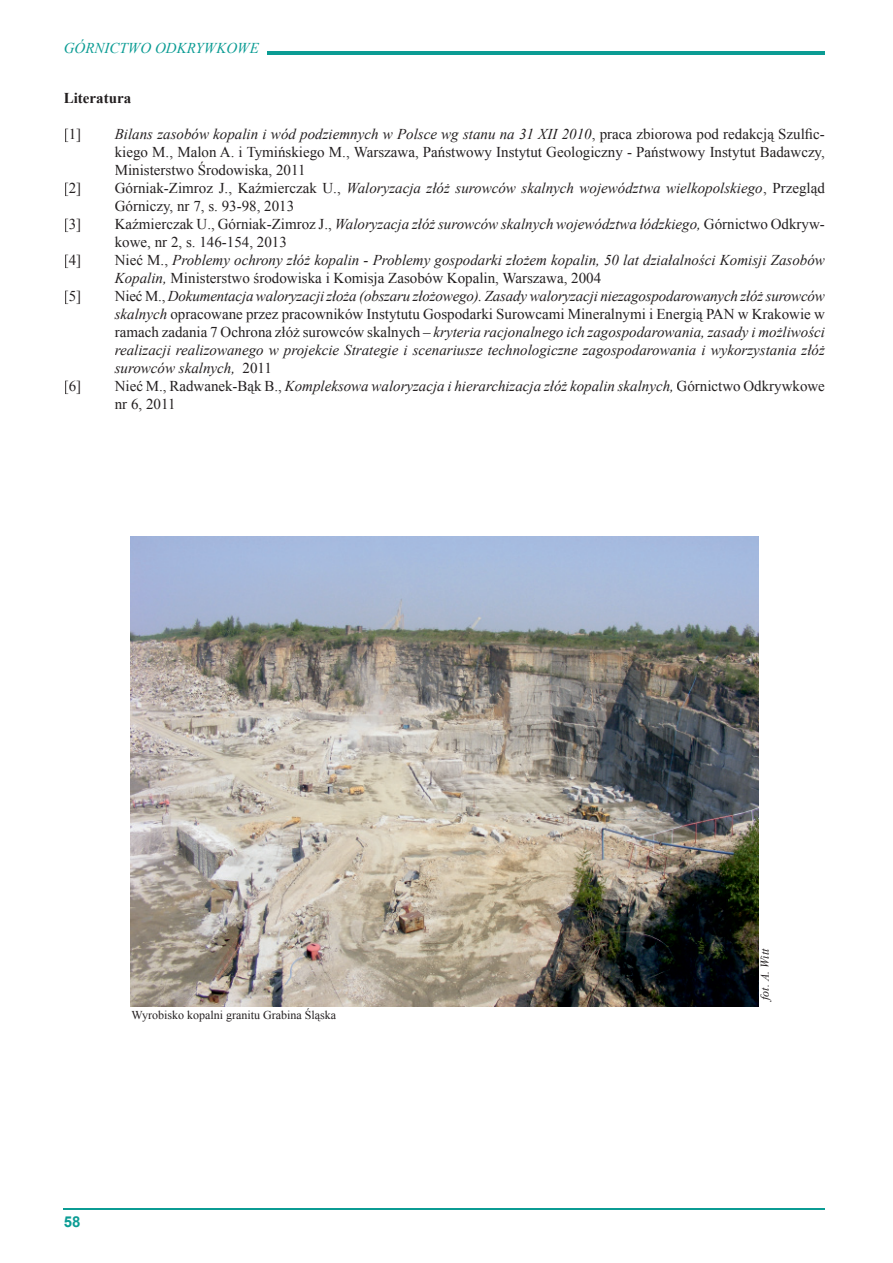
<style>
.page{position:relative;width:893px;height:1263px;background:#fff}
.page>*{position:absolute;margin:0;border:0;box-sizing:border-box;transform-origin:0 0}
.t1{font:italic 15px/18px "Times New Roman";color:#231f20}
.t2{font:15px/18px "Times New Roman";color:#231f20}
.t3{font:italic 15px "Times New Roman";color:#0b9c94}
.t4{font:700 15px "Times New Roman";color:#231f20}
.t5{font:700 15px "Arial";color:#0b9c94}
.t6{font:12px "Times New Roman";color:#231f20}
.t7{font:italic 12px "Times New Roman";color:#231f20}
.s1{font-style:italic}
.s2{font-style:normal}
</style>
<div class="page">
<hr style="left:64px;top:1208px;width:761px;height:1px;background:#0b9c94">
<hr style="left:267px;top:51px;width:558px;height:3px;background:#0b9c94">
<img style="left:131px;top:536px;width:627px;height:470px">
<p class="t3" style="left:64px;top:37px;width:197px">GÓRNICTWO ODKRYWKOWE</p>
<p class="t4" style="left:64px;top:88px;width:69px">Literatura</p>
<p class="t2" style="left:64px;top:125px;width:19px">[1]</p>
<p class="t2" style="left:115px;top:125px;width:712px;text-align:justify"><span class="s1">Bilans zasobów kopalin i wód podziemnych w Polsce wg stanu na 31 XII 2010</span>, praca zbiorowa pod redakcją Szulfic&shy;kiego M., Malon A. i Tymińskiego M., Warszawa, Państwowy Instytut Geologiczny - Państwowy Instytut Badawczy, Ministerstwo Środowiska, 2011</p>
<p class="t2" style="left:64px;top:179px;width:19px">[2]</p>
<p class="t2" style="left:115px;top:179px;width:712px">Górniak-Zimroz J., Kaźmierczak U., <span class="s1">Waloryzacja złóż surowców skalnych województwa wielkopolskiego</span>, Przegląd<br>Górniczy, nr 7, s. 93-98, 2013</p>
<p class="t2" style="left:64px;top:215px;width:19px">[3]</p>
<p class="t2" style="left:115px;top:215px;width:712px">Kaźmierczak U., Górniak-Zimroz J., <span class="s1">Waloryzacja złóż surowców skalnych województwa łódzkiego,</span> Górnictwo Odkryw&shy;kowe, nr 2, s. 146-154, 2013</p>
<p class="t2" style="left:64px;top:251px;width:19px">[4]</p>
<p class="t1" style="left:115px;top:251px;width:712px"><span class="s2">Nieć M.,</span> Problemy ochrony złóż kopalin - Problemy gospodarki złożem kopalin, 50 lat działalności Komisji Zasobów<br>Kopalin, <span class="s2">Ministerstwo środowiska i Komisja Zasobów Kopalin, Warszawa, 2004</span></p>
<p class="t2" style="left:64px;top:287px;width:19px">[5]</p>
<p class="t1" style="left:115px;top:287px;width:712px;text-align:justify"><span class="s2">Nieć M.,</span> Dokumentacja waloryzacji złoża (obszaru złożowego). Zasady waloryzacji niezagospodarowanych złóż surowców skalnych <span class="s2">opracowane przez pracowników Instytutu Gospodarki Surowcami Mineralnymi i Energią PAN w Krakowie w ramach zadania 7 Ochrona złóż surowców skalnych –</span> kryteria racjonalnego ich zagospodarowania, zasady i możliwości realizacji realizowanego w projekcie Strategie i scenariusze technologiczne zagospodarowania i wykorzystania złóż surowców skalnych, <span class="s2">2011</span></p>
<p class="t2" style="left:64px;top:377px;width:19px">[6]</p>
<p class="t1" style="left:115px;top:377px;width:712px"><span class="s2">Nieć M., Radwanek-Bąk B.,</span> Kompleksowa waloryzacja i hierarchizacja złóż kopalin skalnych, <span class="s2">Górnictwo Odkrywkowe nr 6, 2011</span></p>
<p class="t6" style="left:131px;top:1007px;width:206px">Wyrobisko kopalni granitu Grabina Śląska</p>
<p class="t5" style="left:64px;top:1212px;width:18px">58</p>
<p class="t7" style="left:757px;top:1000px;width:53px;rotate:-90deg">fot. A. Witt</p>
</div>
